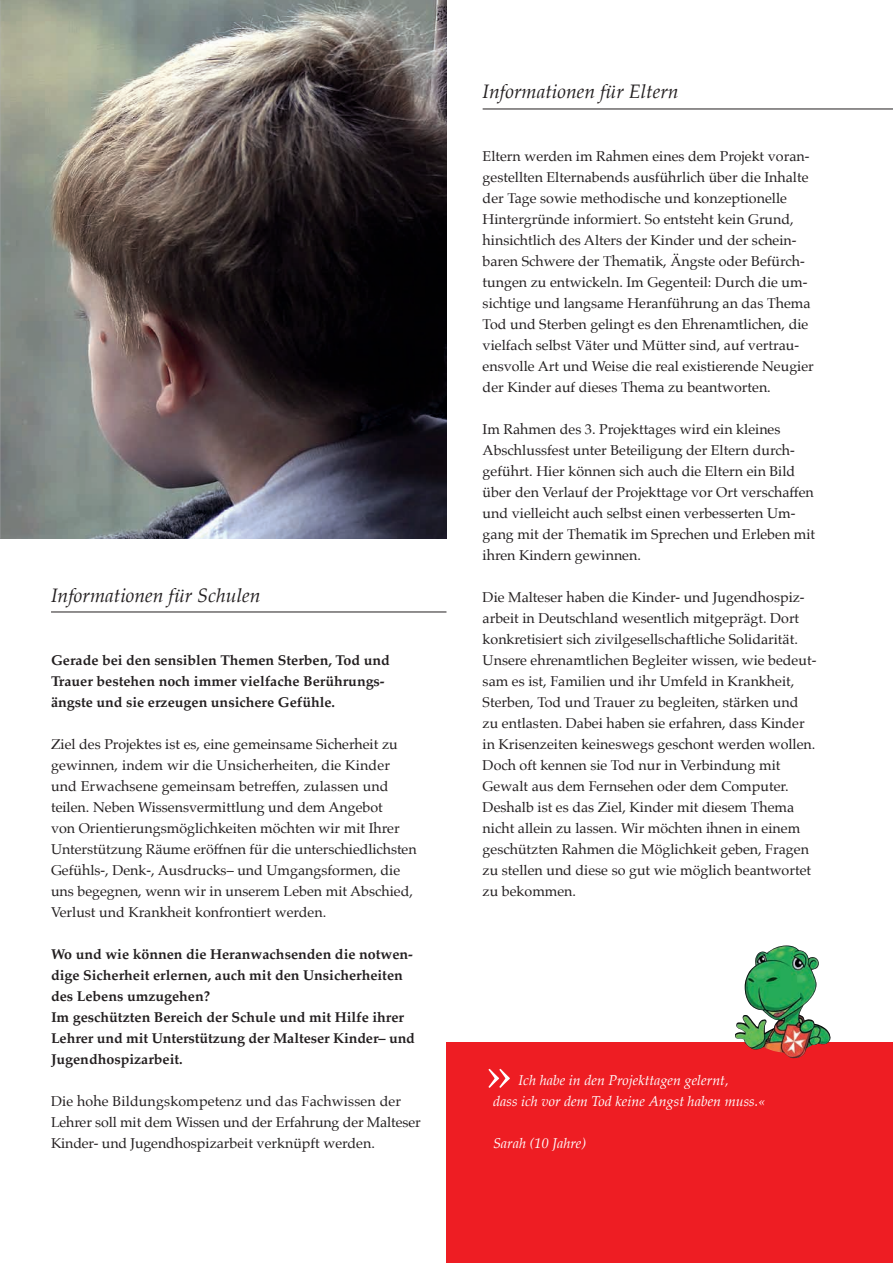
<style>
.page{position:relative;width:893px;height:1263px;background:#fff}
.page>*{position:absolute;margin:0;border:0;box-sizing:border-box;transform-origin:0 0}
.t1{font:54px "Palatino";color:#fff}
.t2{font:italic 19.5px "Palatino";color:#231f20}
.t3{font:14.25px/21px "Palatino";color:#231f20}
.t4{font:700 14.25px/21px "Palatino";color:#231f20}
.t5{font:italic 14.25px/21px "Palatino";color:#fff}
</style>
<div class="page">
<img style="left:0;top:0;width:446px;height:539px">
<hr style="left:51px;top:612px;width:395px;height:1px;background:#231f20">
<hr style="left:483px;top:109px;width:410px;height:1px;background:#231f20">
<div style="left:446px;top:1043px;width:447px;height:220px;background:#ee1d23"></div>
<img style="left:735px;top:945px;width:96px;height:113px">
<h2 class="t2" style="left:51px;top:578px;width:211px">Informationen für Schulen</h2>
<p class="t4" style="left:51px;top:649px;width:340px">Gerade bei den sensiblen Themen Sterben, Tod und<br>Trauer bestehen noch immer vielfache Berührungs&shy;ängste und sie erzeugen unsichere Gefühle.</p>
<p class="t3" style="left:51px;top:733px;width:367px">Ziel des Projektes ist es, eine gemeinsame Sicherheit zu gewinnen, indem wir die Unsicherheiten, die Kinder und Erwachsene gemeinsam betreffen, zulassen und teilen. Neben Wissensvermittlung und dem Angebot<br>von Orientierungsmöglichkeiten möchten wir mit Ihrer Unterstützung Räume eröffnen für die unterschiedlichsten Gefühls-, Denk-, Ausdrucks– und Umgangsformen, die uns begegnen, wenn wir in unserem Leben mit Abschied, Verlust und Krankheit konfrontiert werden.</p>
<p class="t4" style="left:51px;top:943px;width:365px">Wo und wie können die Heranwachsenden die notwen&shy;dige Sicherheit erlernen, auch mit den Unsicherheiten des Lebens umzugehen?<br>Im geschützten Bereich der Schule und mit Hilfe ihrer Lehrer und mit Unterstützung der Malteser Kinder– und Jugendhospizarbeit.</p>
<p class="t3" style="left:51px;top:1090px;width:371px">Die hohe Bildungskompetenz und das Fachwissen der<br>Lehrer soll mit dem Wissen und der Erfahrung der Malteser<br>Kinder- und Jugendhospizarbeit verknüpft werden.</p>
<h2 class="t2" style="left:483px;top:74px;width:198px">Informationen für Eltern</h2>
<p class="t3" style="left:483px;top:145px;width:333px">Eltern werden im Rahmen eines dem Projekt voran&shy;gestellten Elternabends ausführlich über die Inhalte der Tage sowie methodische und konzeptionelle Hintergründe informiert. So entsteht kein Grund, hinsichtlich des Alters der Kinder und der schein&shy;baren Schwere der Thematik, Ängste oder Befürch&shy;tungen zu entwickeln. Im Gegenteil: Durch die um&shy;sichtige und langsame Heranführung an das Thema Tod und Sterben gelingt es den Ehrenamtlichen, die vielfach selbst Väter und Mütter sind, auf vertrau&shy;ensvolle Art und Weise die real existierende Neugier der Kinder auf dieses Thema zu beantworten.</p>
<p class="t3" style="left:483px;top:418px;width:334px">Im Rahmen des 3. Projekttages wird ein kleines Abschlussfest unter Beteiligung der Eltern durch&shy;geführt. Hier können sich auch die Eltern ein Bild über den Verlauf der Projekttage vor Ort verschaffen und vielleicht auch selbst einen verbesserten Um&shy;gang mit der Thematik im Sprechen und Erleben mit ihren Kindern gewinnen.</p>
<p class="t3" style="left:483px;top:586px;width:335px">Die Malteser haben die Kinder- und Jugendhospiz&shy;arbeit in Deutschland wesentlich mitgeprägt. Dort konkretisiert sich zivilgesellschaftliche Solidarität.<br>Unsere ehrenamtlichen Begleiter wissen, wie bedeut&shy;sam es ist, Familien und ihr Umfeld in Krankheit, Sterben, Tod und Trauer zu begleiten, stärken und zu entlasten. Dabei haben sie erfahren, dass Kinder in Krisenzeiten keineswegs geschont werden wollen.<br>Doch oft kennen sie Tod nur in Verbindung mit Gewalt aus dem Fernsehen oder dem Computer.<br>Deshalb ist es das Ziel, Kinder mit diesem Thema nicht allein zu lassen. Wir möchten ihnen in einem geschützten Rahmen die Möglichkeit geben, Fragen zu stellen und diese so gut wie möglich beantwortet zu bekommen.</p>
<h1 class="t1" style="left:486px;top:1027px;width:28px">»</h1>
<p class="t5" style="left:493px;top:1069px;width:274px;text-indent:26px">Ich habe in den Projekttagen gelernt,<br>dass ich vor dem Tod keine Angst haben muss.«</p>
<p class="t5" style="left:493px;top:1132px;width:95px">Sarah (10 Jahre)</p>
</div>
